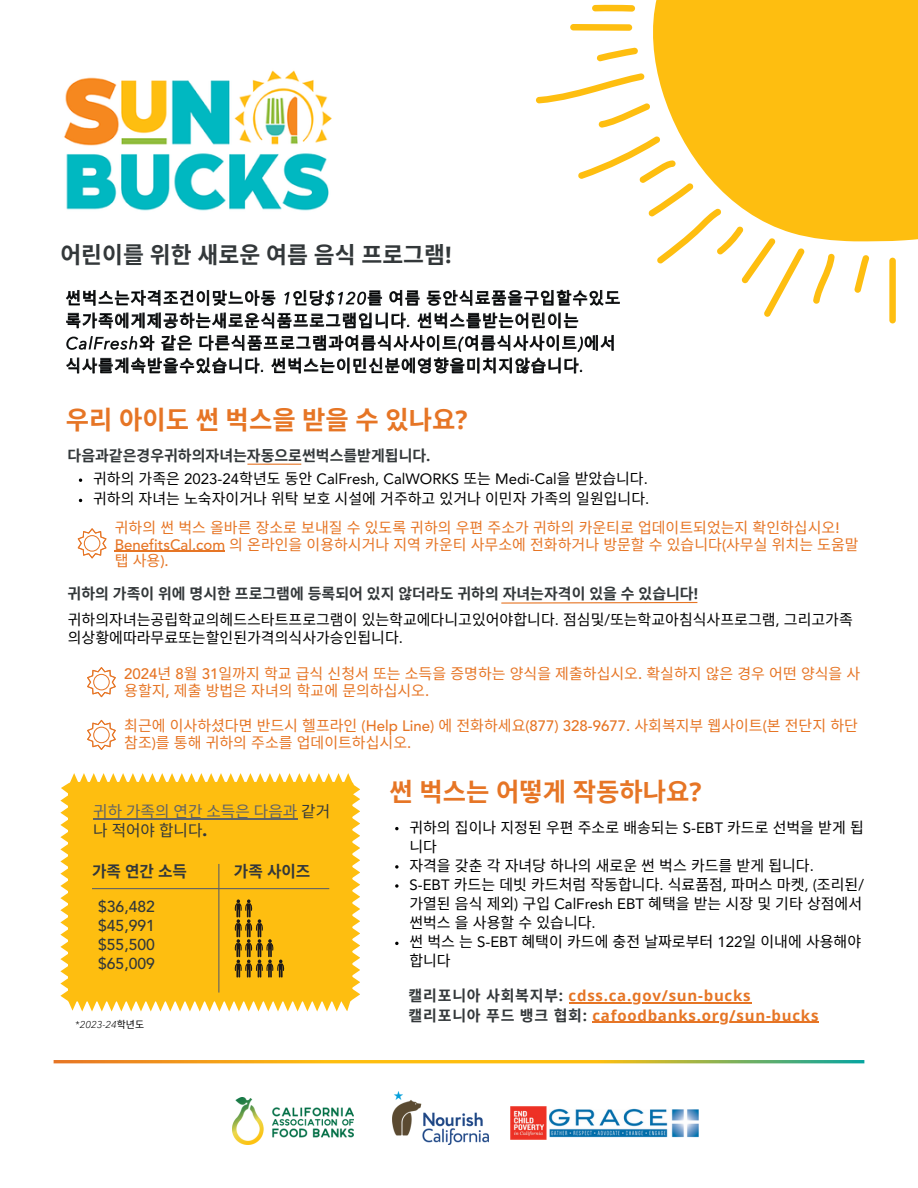
<style>
.page{position:relative;width:918px;height:1188px;background:#fff}
.page>*{position:absolute;margin:0;border:0;box-sizing:border-box;transform-origin:0 0}
.t1{font:700 25.35px "Noto Sans CJ Ksc";color:#e67525}
.t2{font:700 22.8px "Noto Sans CJ Ksc";color:#33383a}
.t3{font:16.5px/22.5px "Noto Sans CJ Ksc";letter-spacing:.065em;color:#000}
.t4{font:500 15.75px/19.2px "Avenir LT Std";color:#33383a;text-align:justify}
.t5{font:15.75px/19.2px "Noto Sans CJ Ksc";color:#626364}
.t6{font:700 15.75px "Noto Sans CJ Ksc";color:#33383a}
.t7{font:15px/19.2px "Noto Sans CJ Ksc";color:#000}
.t8{font:15px/16.8px "Noto Sans CJ Ksc";color:#e67525}
.t9{font:700 15px "Noto Sans CJ Ksc";color:#33383a}
.t10{font:700 15px "Noto Sans";letter-spacing:.05em;color:#e67525}
.t11{font:15px "Avenir LT Pro";color:#000}
.t12{font:italic 300 9.9px "Avenir Next LT Pro";color:#000}
.s1{font-family:"Noto Sans"}
.s2{font-family:"Avenir Next LT Pro";font-weight:300;font-style:italic}
.s3{font-family:"Noto Sans CJ Ksc"}
.s4{font-family:"Avenir LT Pro"}
.s5{font-family:"Avenir LT Std";font-weight:500}
.s6{color:#33383a}
.s7{font-family:"Avenir Next LT Pro";font-weight:700;color:#33383a}
.s8{font-family:"Noto Sans CJ Ksc";font-weight:400;font-style:normal}
.s9{font-family:"Noto Sans CJ Ksc";color:#33383a}
</style>
<div class="page">
<div style="left:653px;top:0;width:265px;height:241px;background:#febe10"></div>
<div style="left:889px;top:258px;width:7px;height:65px;background:#febe10;border-radius:3px"></div>
<svg style="left:854px;top:255px;width:15px;height:38px"></svg>
<svg style="left:813px;top:254px;width:22px;height:50px"></svg>
<svg style="left:536px;top:73px;width:114px;height:55px"></svg>
<svg style="left:597px;top:48px;width:41px;height:13px"></svg>
<svg style="left:570px;top:24px;width:62px;height:7px"></svg>
<svg style="left:592px;top:5px;width:43px;height:7px"></svg>
<img style="left:232px;top:1097px;width:122px;height:48px">
<img style="left:64px;top:70px;width:268px;height:69px">
<svg style="left:60px;top:773px;width:300px;height:239px;background:#fac022"></svg>
<hr style="left:92px;top:888px;width:237px;height:1px;background:#626364">
<img style="left:392px;top:1091px;width:97px;height:53px">
<img style="left:511px;top:1106px;width:187px;height:34px">
<svg style="left:66px;top:136px;width:739px;height:192px"></svg>
<svg style="left:66px;top:335px;width:548px;height:38px"></svg>
<svg style="left:395px;top:827px;width:4px;height:3px"></svg>
<svg style="left:395px;top:865px;width:4px;height:4px"></svg>
<svg style="left:395px;top:884px;width:4px;height:4px"></svg>
<svg style="left:395px;top:942px;width:4px;height:3px"></svg>
<hr style="left:93px;top:818px;width:204px;height:2px;background:#626364">
<hr style="left:569px;top:1003px;width:182px;height:1px;background:#e67525">
<hr style="left:593px;top:1022px;width:226px;height:1px;background:#e67525">
<svg style="left:78px;top:528px;width:28px;height:30px"></svg>
<svg style="left:501px;top:601px;width:197px;height:3px"></svg>
<hr style="left:247px;top:464px;width:54px;height:1px;background:#e67525">
<hr style="left:115px;top:551px;width:110px;height:1px;background:#e67525">
<svg style="left:87px;top:667px;width:29px;height:30px"></svg>
<svg style="left:87px;top:720px;width:29px;height:30px"></svg>
<p class="t2" style="left:60px;top:237px;width:393px">어린이를 위한 새로운 여름 음식 프로그램<span class="s1">!</span></p>
<p class="t3" style="left:66px;top:286px;width:556px">썬벅스는자격조건이맞느아동 <span class="s2">1</span>인당<span class="s2">$120</span>를 여름 동안식료품을구입할수있도 록가족에게제공하는새로운식품프로그램입니다<span class="s2">.</span> 썬벅스를받는어린이는 <span class="s2">CalFresh</span>와 같은 다른식품프로그램과여름식사사이트<span class="s2">(</span>여름식사사이트<span class="s2">)</span>에서 식사를계속받을수있습니다<span class="s2">.</span> 썬벅스는이민신분에영향을미치지않습니다<span class="s2">.</span></p>
<p class="t1" style="left:66px;top:399px;width:403px">우리 아이도 썬 벅스을 받을 수 있나요<span class="s1">?</span></p>
<p class="t9" style="left:68px;top:444px;width:364px">다음과같은경우귀하의자녀는자동으로썬벅스를받게됩니다<span class="s1">.</span></p>
<p class="t11" style="left:93px;top:473px;width:556px"><span class="s3">귀하의 가족은</span> 2023-24<span class="s3">학년도 동안</span> CalFresh, CalWORKS <span class="s3">또는</span> Medi-Cal<span class="s3">을 받았습니다</span>.</p>
<p class="t7" style="left:93px;top:488px;width:558px">귀하의 자녀는 노숙자이거나 위탁 보호 시설에 거주하고 있거나 이민자 가족의 일원입니다<span class="s4">.</span></p>
<p class="t8" style="left:115px;top:518px;width:745px">귀하의 썬 벅스 올바른 장소로 보내질 수 있도록 귀하의 우편 주소가 귀하의 카운티로 업데이트되었는지 확인하십시오<span class="s5">!<br>BenefitsCal.com</span> 의 온라인을 이용하시거나 지역 카운티 사무소에 전화하거나 방문할 수 있습니다<span class="s5">(</span>사무실 위치는 도움말</p>
<p class="t8" style="left:115px;top:552px;width:55px">탭 사용<span class="s5">).</span></p>
<p class="t9" style="left:68px;top:582px;width:632px">귀하의 가족이 위에 명시한 프로그램에 등록되어 있지 않더라도 귀하의 자녀는자격이 있을 수 있습니다<span class="s1">!</span></p>
<p class="t7" style="left:68px;top:609px;width:787px;line-height:18px">귀하의자녀는공립학교의헤드스타트프로그램이 있는학교에다니고있어야합니다<span class="s4">.</span> 점심및<span class="s4">/</span>또는학교아침식사프로그램<span class="s4">,</span> 그리고가족 의상황에따라무료또는할인된가격의식사가승인됩니다<span class="s4">.</span></p>
<p class="t8" style="left:124px;top:664px;width:738px"><span class="s5">2024</span>년 <span class="s5">8</span>월 <span class="s5">31</span>일까지 학교 급식 신청서 또는 소득을 증명하는 양식을 제출하십시오<span class="s5">.</span> 확실하지 않은 경우 어떤 양식을 사 용할지<span class="s5">,</span> 제출 방법은 자녀의 학교에 문의하십시오<span class="s5">.</span></p>
<p class="t8" style="left:124px;top:717px;width:735px">최근에 이사하셨다면 반드시 헬프라인 <span class="s5">(Help Line)</span> 에 전화하세요<span class="s5">(877) 328-9677.</span> 사회복지부 웹사이트<span class="s5">(</span>본 전단지 하단 참조<span class="s5">)</span>를 통해 귀하의 주소를 업데이트하십시오<span class="s5">.</span></p>
<h3 class="t5" style="left:93px;top:801px;width:239px">귀하 가족의 연간 소득은 다음과 <span class="s6">같거 나 적어야 합니다</span><span class="s7">.</span></h3>
<h2 class="t6" style="left:92px;top:859px;width:97px">가족 연간 소득</h2>
<h4 class="t6" style="left:234px;top:859px;width:78px">가족 사이즈</h4>
<h1 class="t4" style="left:98px;top:898px;width:58px">$36,482 $45,991 $55,500 $65,009</h1>
<p class="t12" style="left:75px;top:1018px;width:70px">*2023-24<span class="s8">학년도</span></p>
<h3 class="t1" style="left:390px;top:772px;width:314px">썬 벅스는 어떻게 작동하나요<span class="s1">?</span></h3>
<p class="t7" style="left:409px;top:817px;width:456px">귀하의 집이나 지정된 우편 주소로 배송되는 <span class="s4">S-EBT</span> 카드로 선벅을 받게 됩 니다</p>
<p class="t7" style="left:409px;top:855px;width:406px">자격을 갖춘 각 자녀당 하나의 새로운 썬 벅스 카드를 받게 됩니다<span class="s4">.</span></p>
<h3 class="t7" style="left:409px;top:874px;width:456px"><span class="s4">S-EBT</span> 카드는 데빗 카드처럼 작동합니다<span class="s4">.</span> 식료품점<span class="s4">,</span> 파머스 마켓<span class="s4">, (</span>조리된<span class="s4">/</span></h3>
<p class="t7" style="left:409px;top:893px;width:454px">가열된 음식 제외<span class="s4">)</span> 구입 <span class="s4">CalFresh EBT</span> 혜택을 받는 시장 및 기타 상점에서 썬벅스 을 사용할 수 있습니다<span class="s4">.<br></span>썬 벅스 는 <span class="s4">S-EBT</span> 혜택이 카드에 충전 날짜로부터 <span class="s4">122</span>일 이내에 사용해야</p>
<h3 class="t7" style="left:409px;top:951px;width:43px">합니다</h3>
<p class="t10" style="left:409px;top:985px;width:343px"><span class="s9">캘리포니아 사회복지부</span><span class="s6">:</span> cdss.ca.gov/sun-bucks</p>
<h3 class="t10" style="left:409px;top:1005px;width:411px"><span class="s9">캘리포니아 푸드 뱅크 협회</span><span class="s6">:</span> cafoodbanks.org/sun-bucks</h3>
</div>
